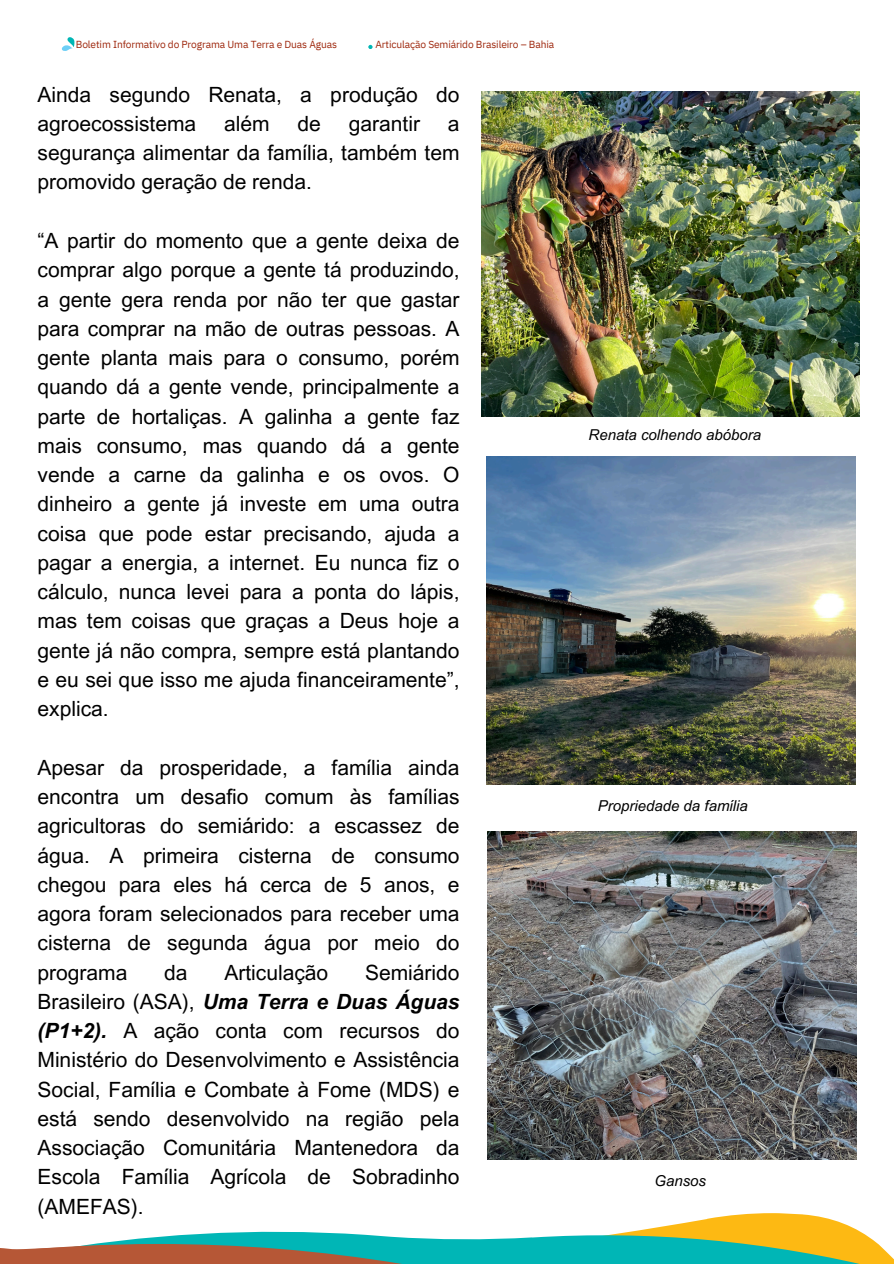
<style>
.page{position:relative;width:894px;height:1264px;background:#fff}
.page>*{position:absolute;margin:0;border:0;box-sizing:border-box;transform-origin:0 0}
.t1{font:21px/29.2px "Arial MT Pro";color:#000;text-align:justify}
.t2{font:italic 15px "Arial MT Pro";color:#000}
.t3{font:10.2px "IBM Plex Sans";letter-spacing:-.01em;color:#9e280e}
.s1{font-weight:700;font-style:italic}
</style>
<div class="page">
<svg style="left:62px;top:37px;width:12px;height:14px"></svg>
<svg style="left:368px;top:45px;width:4px;height:4px"></svg>
<img style="left:486px;top:456px;width:369px;height:329px">
<img style="left:487px;top:831px;width:369px;height:328px">
<svg style="left:635px;top:1213px;width:224px;height:18px;fill:#fdb913"></svg>
<svg style="left:101px;top:1231px;width:792px;height:32px"></svg>
<svg style="left:0;top:1243px;width:741px;height:20px;background:#4d9387"></svg>
<img style="left:481px;top:91px;width:378px;height:325px">
<h1 class="t3" style="left:76px;top:38px;width:262px">Boletim Informativo do Programa Uma Terra e Duas Águas</h1>
<h1 class="t3" style="left:375px;top:38px;width:180px">Articulação Semiárido Brasileiro – Bahia</h1>
<p class="t1" style="left:37px;top:82px;width:423px">Ainda segundo Renata, a produção do agroecossistema</p>
<p class="t1" style="left:224px;top:112px;width:47px">além</p>
<p class="t1" style="left:297px;top:112px;width:25px">de</p>
<p class="t1" style="left:349px;top:112px;width:73px">garantir</p>
<p class="t1" style="left:37px;top:112px;width:423px;text-indent:410px">a segurança alimentar da família, também tem promovido geração de renda.</p>
<h2 class="t1" style="left:37px;top:229px;width:423px">“A partir do momento que a gente deixa de comprar algo porque a gente tá produzindo, a gente gera renda por não ter que gastar para comprar na mão de outras pessoas. A gente planta mais para o consumo, porém quando dá a gente vende, principalmente a parte de hortaliças. A galinha a gente faz mais consumo, mas quando dá a gente vende a carne da galinha e os ovos. O dinheiro a gente já investe em uma outra coisa que pode estar precisando, ajuda a pagar a energia, a internet. Eu nunca fiz o cálculo, nunca levei para a ponta do lápis, mas tem coisas que graças a Deus hoje a gente já não compra, sempre está plantando e eu sei que isso me ajuda financeiramente”, explica.</h2>
<p class="t1" style="left:37px;top:755px;width:423px">Apesar da prosperidade, a família ainda encontra um desafio comum às famílias agricultoras do semiárido: a escassez de água. A primeira cisterna de consumo chegou para eles há cerca de 5 anos, e agora foram selecionados para receber uma cisterna de segunda água por meio do programa</p>
<p class="t1" style="left:37px;top:960px;width:423px;text-indent:327px">Semiárido Brasileiro (ASA), <span class="s1">Uma Terra e Duas Águas (P1+2).</span> A ação conta com recursos do Ministério do Desenvolvimento e Assistência Social, Família e Combate à Fome (MDS) e está sendo desenvolvido na região pela Associação Comunitária Mantenedora da Escola Família Agrícola de Sobradinho (AMEFAS).</p>
<p class="t1" style="left:164px;top:960px;width:25px">da</p>
<p class="t1" style="left:224px;top:960px;width:105px">Articulação</p>
<h1 class="t2" style="left:588px;top:429px;width:174px">Renata colhendo abóbora</h1>
<p class="t2" style="left:597px;top:800px;width:152px">Propriedade da família</p>
<h2 class="t2" style="left:654px;top:1175px;width:53px">Gansos</h2>
</div>
